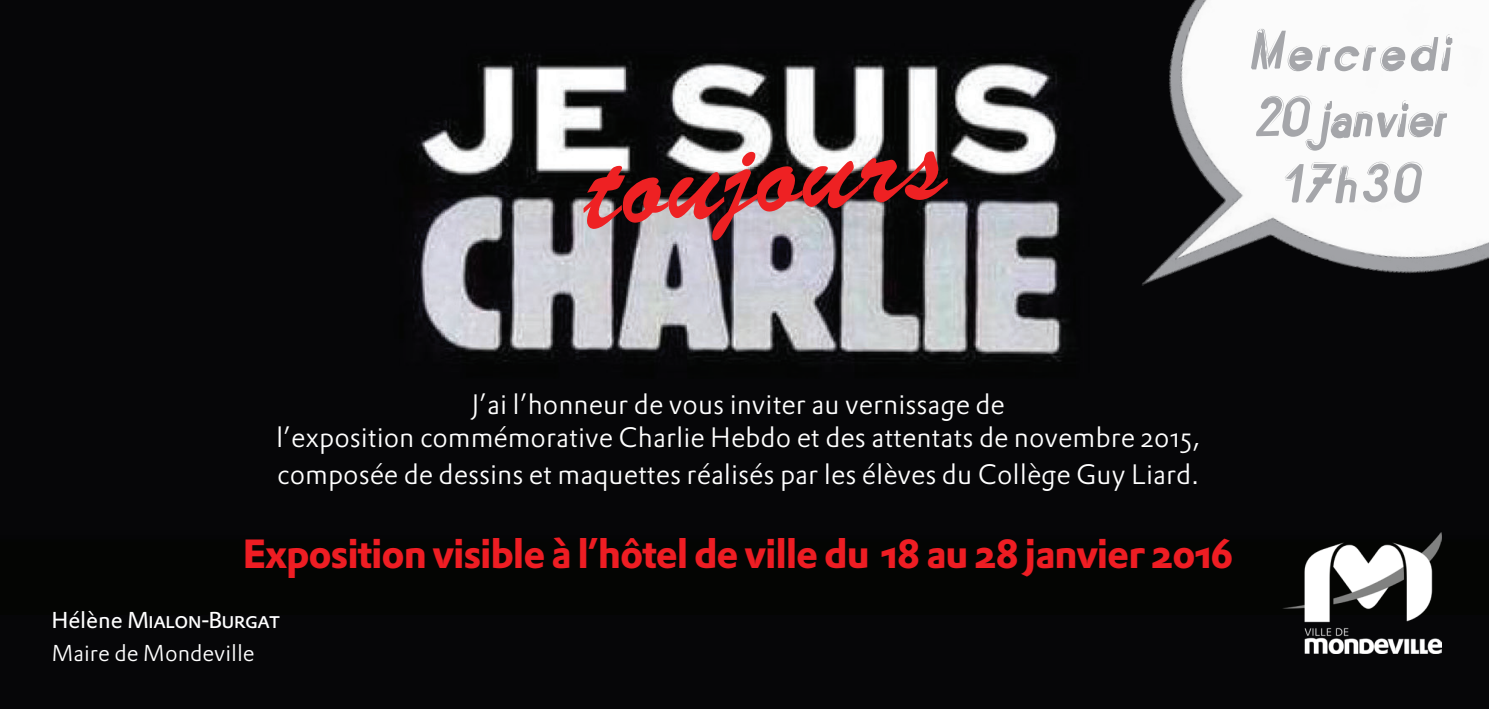
<style>
.page{position:relative;width:1489px;height:709px;background:#fff}
.page>*{position:absolute;margin:0;border:0;box-sizing:border-box;transform-origin:0 0}
.t1{font:115px "Brush Script CE";color:#ee2123}
.t2{font:55px/66px "Bitume Italique";letter-spacing:.07em;color:#a5a6aa;text-align:center}
.t3{font:700 40px "DTL Prokyon ST";letter-spacing:-.03em;color:#ee1d23}
.t4{font:27.5px/33px "DTL Prokyon ST Light";color:#fff;text-align:center}
.t5{font:22.5px "DTL Prokyon T Caps";letter-spacing:-.06em;color:#fff}
.t6{font:22.5px "DTL Prokyon ST Light";color:#fff}
.s1{font-family:"DTL Prokyon ST"}
</style>
<div class="page">
<div style="left:0;top:0;width:1488px;height:709px;background:#060608"></div>
<img style="left:413px;top:54px;width:1029px;height:488px">
<img style="left:1282px;top:533px;width:159px;height:120px">
<img style="left:1115px;top:0;width:373px;height:372px">
<h1 class="t1" style="left:575px;top:124px;width:367px;rotate:-5deg">toujours</h1>
<h2 class="t2" style="left:1250px;top:22px;width:201px">Mercredi<br>20 janvier<br>17h30</h2>
<p class="t4" style="left:276px;top:388px;width:925px">J’ai l’honneur de vous inviter au vernissage de<br>l’exposition commémorative Charlie Hebdo et des attentats de novembre 2015,</p>
<p class="t4" style="left:277px;top:457px;width:923px">composée de dessins et maquettes réalisés par les élèves du Collège Guy Liard.</p>
<h3 class="t3" style="left:243px;top:526px;width:992px">Exposition visible à l’hôtel de ville du 18 au 28 janvier 2016</h3>
<p class="t5" style="left:51px;top:606px;width:230px"><span class="s1">Hélène</span> Mialon-Burgat</p>
<p class="t6" style="left:51px;top:638px;width:205px">Maire de Mondeville</p>
</div>
